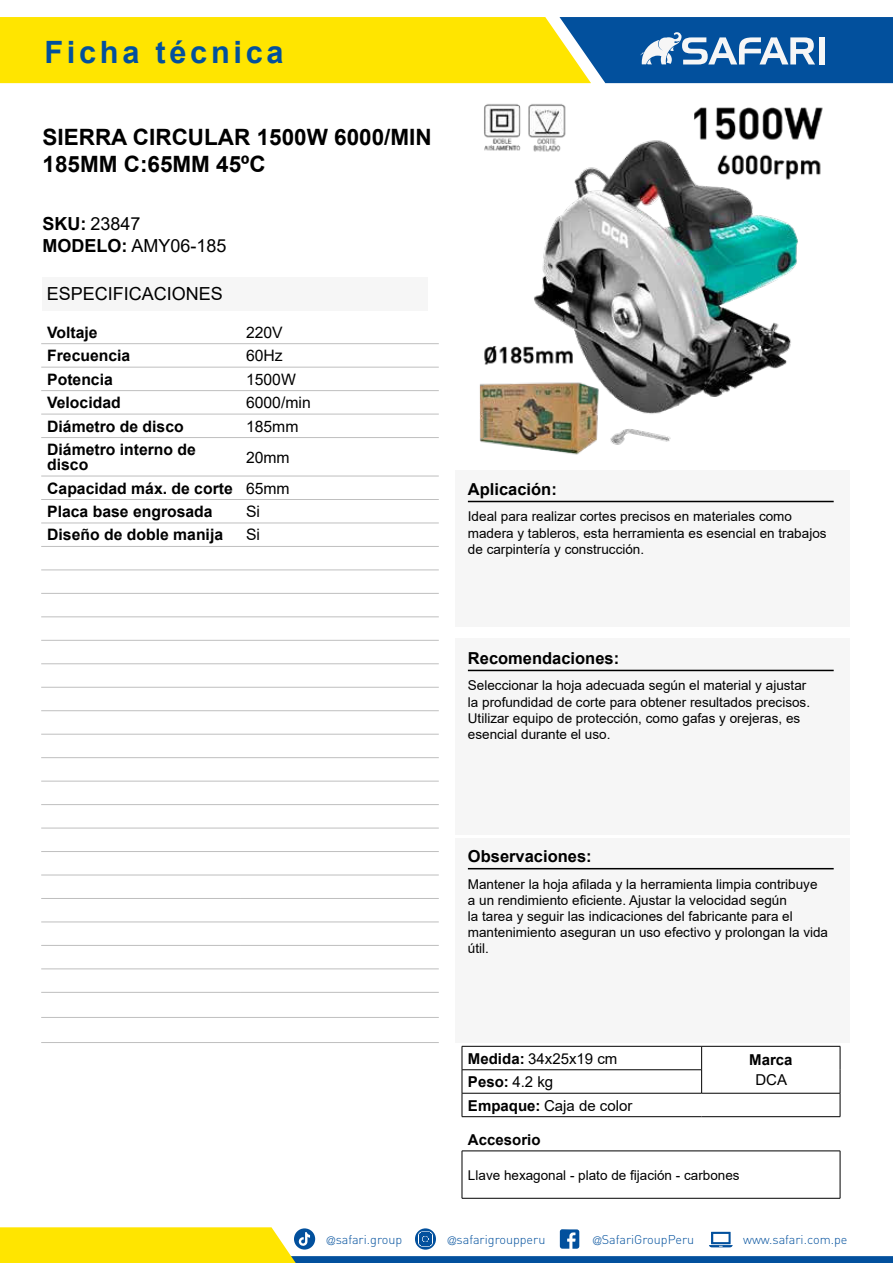
<style>
.page{position:relative;width:893px;height:1263px;background:#fff}
.page>*{position:absolute;margin:0;border:0;box-sizing:border-box;transform-origin:0 0}
.t1{font:700 30.75px "Arial";letter-spacing:.12em;color:#02509d}
.t2{font:700 22.5px/27px "Arial";color:#000}
.t3{font:18px/21.9px "Arial";color:#000}
.t4{font:700 16.5px "Arial";color:#000}
.t5{font:700 15.75px/15px "Arial";color:#000}
.t6{font:15.75px "Arial";color:#000}
.t7{font:15px "Arial";color:#000}
.t8{font:700 15px "Arial";color:#000}
.t9{font:13.5px/16.2px "Arial";color:#000}
.t10{font:300 12.6px "DIN";color:#02509d}
.s1{font-weight:700}
.s2{font-weight:400}
.s3{font-family:"Helvetica LT Std";font-stretch:condensed;font-size:11.25px}
</style>
<div class="page">
<svg style="left:0;top:1227px;width:893px;height:36px"></svg>
<svg style="left:0;top:17px;width:893px;height:66px;background:#b1b83e"></svg>
<div style="left:819px;top:37px;width:6px;height:27px;background:#f6f6f6"></div>
<div style="left:455px;top:470px;width:395px;height:157px;background:#f6f6f6"></div>
<hr style="left:468px;top:501px;width:366px;height:1px;background:#000">
<div style="left:455px;top:638px;width:395px;height:196px;background:#f6f6f6"></div>
<hr style="left:468px;top:670px;width:366px;height:1px;background:#000">
<div style="left:455px;top:838px;width:395px;height:204px;background:#f6f6f6"></div>
<hr style="left:468px;top:868px;width:366px;height:1px;background:#000">
<hr style="left:462px;top:1151px;width:378px;height:1px;background:#000">
<hr style="left:462px;top:1151px;width:1px;height:47px;background:#000">
<hr style="left:840px;top:1151px;width:1px;height:47px;background:#000">
<hr style="left:462px;top:1198px;width:378px;height:1px;background:#000">
<hr style="left:41px;top:343px;width:199px;height:1px;background:#bfbfbf">
<hr style="left:240px;top:343px;width:199px;height:1px;background:#bfbfbf">
<hr style="left:41px;top:1042px;width:199px;height:1px;background:#bfbfbf">
<hr style="left:240px;top:1042px;width:199px;height:1px;background:#bfbfbf">
<hr style="left:41px;top:367px;width:199px;height:1px;background:#bfbfbf">
<hr style="left:240px;top:367px;width:199px;height:1px;background:#bfbfbf">
<hr style="left:41px;top:390px;width:199px;height:1px;background:#bfbfbf">
<hr style="left:240px;top:390px;width:199px;height:1px;background:#bfbfbf">
<hr style="left:41px;top:414px;width:199px;height:1px;background:#bfbfbf">
<hr style="left:240px;top:414px;width:199px;height:1px;background:#bfbfbf">
<hr style="left:41px;top:437px;width:199px;height:1px;background:#bfbfbf">
<hr style="left:240px;top:437px;width:199px;height:1px;background:#bfbfbf">
<hr style="left:41px;top:476px;width:199px;height:1px;background:#bfbfbf">
<hr style="left:240px;top:476px;width:199px;height:1px;background:#bfbfbf">
<hr style="left:41px;top:499px;width:199px;height:1px;background:#bfbfbf">
<hr style="left:240px;top:499px;width:199px;height:1px;background:#bfbfbf">
<hr style="left:41px;top:523px;width:199px;height:1px;background:#bfbfbf">
<hr style="left:240px;top:523px;width:199px;height:1px;background:#bfbfbf">
<hr style="left:41px;top:546px;width:199px;height:1px;background:#bfbfbf">
<hr style="left:240px;top:546px;width:199px;height:1px;background:#bfbfbf">
<hr style="left:41px;top:570px;width:199px;height:1px;background:#bfbfbf">
<hr style="left:240px;top:570px;width:199px;height:1px;background:#bfbfbf">
<hr style="left:41px;top:593px;width:199px;height:1px;background:#bfbfbf">
<hr style="left:240px;top:593px;width:199px;height:1px;background:#bfbfbf">
<hr style="left:41px;top:617px;width:199px;height:1px;background:#bfbfbf">
<hr style="left:240px;top:617px;width:199px;height:1px;background:#bfbfbf">
<hr style="left:41px;top:640px;width:199px;height:1px;background:#bfbfbf">
<hr style="left:240px;top:640px;width:199px;height:1px;background:#bfbfbf">
<hr style="left:41px;top:663px;width:199px;height:1px;background:#bfbfbf">
<hr style="left:240px;top:663px;width:199px;height:1px;background:#bfbfbf">
<hr style="left:41px;top:687px;width:199px;height:1px;background:#bfbfbf">
<hr style="left:240px;top:687px;width:199px;height:1px;background:#bfbfbf">
<hr style="left:41px;top:710px;width:199px;height:1px;background:#bfbfbf">
<hr style="left:240px;top:710px;width:199px;height:1px;background:#bfbfbf">
<hr style="left:41px;top:734px;width:199px;height:1px;background:#bfbfbf">
<hr style="left:240px;top:734px;width:199px;height:1px;background:#bfbfbf">
<hr style="left:41px;top:757px;width:199px;height:1px;background:#bfbfbf">
<hr style="left:240px;top:757px;width:199px;height:1px;background:#bfbfbf">
<hr style="left:41px;top:781px;width:199px;height:1px;background:#bfbfbf">
<hr style="left:240px;top:781px;width:199px;height:1px;background:#bfbfbf">
<hr style="left:41px;top:804px;width:199px;height:1px;background:#bfbfbf">
<hr style="left:240px;top:804px;width:199px;height:1px;background:#bfbfbf">
<hr style="left:41px;top:828px;width:199px;height:1px;background:#bfbfbf">
<hr style="left:240px;top:828px;width:199px;height:1px;background:#bfbfbf">
<hr style="left:41px;top:851px;width:199px;height:1px;background:#bfbfbf">
<hr style="left:240px;top:851px;width:199px;height:1px;background:#bfbfbf">
<hr style="left:41px;top:875px;width:199px;height:1px;background:#bfbfbf">
<hr style="left:240px;top:875px;width:199px;height:1px;background:#bfbfbf">
<hr style="left:41px;top:898px;width:199px;height:1px;background:#bfbfbf">
<hr style="left:240px;top:898px;width:199px;height:1px;background:#bfbfbf">
<hr style="left:41px;top:922px;width:199px;height:1px;background:#bfbfbf">
<hr style="left:240px;top:922px;width:199px;height:1px;background:#bfbfbf">
<hr style="left:41px;top:945px;width:199px;height:1px;background:#bfbfbf">
<hr style="left:240px;top:945px;width:199px;height:1px;background:#bfbfbf">
<hr style="left:41px;top:969px;width:199px;height:1px;background:#bfbfbf">
<hr style="left:240px;top:969px;width:199px;height:1px;background:#bfbfbf">
<hr style="left:41px;top:992px;width:199px;height:1px;background:#bfbfbf">
<hr style="left:240px;top:992px;width:199px;height:1px;background:#bfbfbf">
<hr style="left:41px;top:1017px;width:199px;height:1px;background:#bfbfbf">
<hr style="left:240px;top:1017px;width:199px;height:1px;background:#bfbfbf">
<img style="left:479px;top:104px;width:344px;height:351px">
<div style="left:43px;top:277px;width:385px;height:33px;background:#f6f6f6"></div>
<hr style="left:462px;top:1069px;width:239px;height:1px;background:#000">
<hr style="left:462px;top:1093px;width:240px;height:1px;background:#000">
<hr style="left:702px;top:1093px;width:138px;height:1px;background:#000">
<hr style="left:462px;top:1046px;width:240px;height:1px;background:#000">
<hr style="left:702px;top:1046px;width:138px;height:1px;background:#000">
<svg style="left:701px;top:1046px;width:1px;height:47px"></svg>
<svg style="left:462px;top:1046px;width:1px;height:70px"></svg>
<svg style="left:840px;top:1046px;width:1px;height:70px"></svg>
<hr style="left:462px;top:1116px;width:240px;height:1px;background:#000">
<hr style="left:702px;top:1116px;width:138px;height:1px;background:#000">
<h1 class="t1" style="left:44px;top:34px;width:241px">Ficha técnica</h1>
<h2 class="t2" style="left:43px;top:126px;width:391px">SIERRA CIRCULAR 1500W 6000/MIN<br>185MM C:65MM 45ºC</h2>
<h3 class="t3" style="left:43px;top:213px;width:185px"><span class="s1">SKU:</span> 23847<br><span class="s1">MODELO:</span> AMY06-185</h3>
<h3 class="t3" style="left:47px;top:282px;width:178px">ESPECIFICACIONES</h3>
<p class="t5" style="left:47px;top:326px;width:52px">Voltaje</p>
<p class="t6" style="left:246px;top:326px;width:38px">220V</p>
<p class="t5" style="left:47px;top:350px;width:85px">Frecuencia</p>
<p class="t6" style="left:246px;top:350px;width:38px">60Hz</p>
<p class="t5" style="left:47px;top:373px;width:67px">Potencia</p>
<p class="t6" style="left:246px;top:373px;width:51px">1500W</p>
<p class="t5" style="left:47px;top:396px;width:75px">Velocidad</p>
<p class="t6" style="left:246px;top:397px;width:66px">6000/min</p>
<p class="t5" style="left:47px;top:420px;width:138px">Diámetro de disco</p>
<p class="t6" style="left:246px;top:420px;width:54px">185mm</p>
<p class="t5" style="left:47px;top:443px;width:150px">Diámetro interno de disco</p>
<p class="t5" style="left:47px;top:443px;width:244px;line-height:30.9px;text-align:right"><span class="s2">20mm<br></span>Capacidad máx. de corte <span class="s2">65mm</span></p>
<p class="t5" style="left:47px;top:505px;width:167px">Placa base engrosada</p>
<p class="t6" style="left:246px;top:505px;width:16px">Si</p>
<p class="t5" style="left:47px;top:529px;width:177px">Diseño de doble manija</p>
<p class="t6" style="left:246px;top:529px;width:16px">Si</p>
<p class="t4" style="left:468px;top:483px;width:90px">Aplicación:</p>
<p class="t9" style="left:468px;top:510px;width:360px">Ideal para realizar cortes precisos en materiales como madera y tableros, esta herramienta es esencial en trabajos de carpintería y construcción.</p>
<p class="t4" style="left:468px;top:652px;width:153px">Recomendaciones:</p>
<p class="t9" style="left:468px;top:679px;width:344px">Seleccionar la hoja adecuada según el material y ajustar la profundidad de corte para obtener resultados precisos.<br>Utilizar equipo de protección, como gafas y orejeras, es esencial durante el uso.</p>
<p class="t4" style="left:468px;top:850px;width:125px">Observaciones:</p>
<p class="t9" style="left:468px;top:876px;width:362px">Mantener la hoja afilada y la herramienta limpia contribuye a un rendimiento eficiente. Ajustar la velocidad según<br>la tarea y seguir las indicaciones del fabricante para el mantenimiento aseguran un uso efectivo y prolongan la vida útil.</p>
<p class="t7" style="left:468px;top:1048px;width:151px"><span class="s1">Medida:</span> 34x25x19 cm</p>
<p class="t8" style="left:749px;top:1054px;width:45px">Marca</p>
<p class="t8" style="left:468px;top:1076px;width:87px">Peso: <span class="s2">4.2 kg</span></p>
<p class="t7" style="left:755px;top:1074px;width:33px">DCA</p>
<p class="t7" style="left:468px;top:1100px;width:166px"><span class="s1">Empaque:</span> Caja de color</p>
<p class="t8" style="left:468px;top:1134px;width:74px">Accesorio</p>
<p class="t9" style="left:468px;top:1166px;width:273px">Llave hexagonal - plato de fijación - carbones</p>
<p class="t10" style="left:327px;top:1234px;width:77px"><span class="s3">@</span>safari.group</p>
<p class="t10" style="left:448px;top:1234px;width:99px"><span class="s3">@</span>safarigroupperu</p>
<p class="t10" style="left:593px;top:1234px;width:103px"><span class="s3">@</span>SafariGroupPeru</p>
<p class="t10" style="left:743px;top:1234px;width:106px">www.safari.com.pe</p>
</div>
